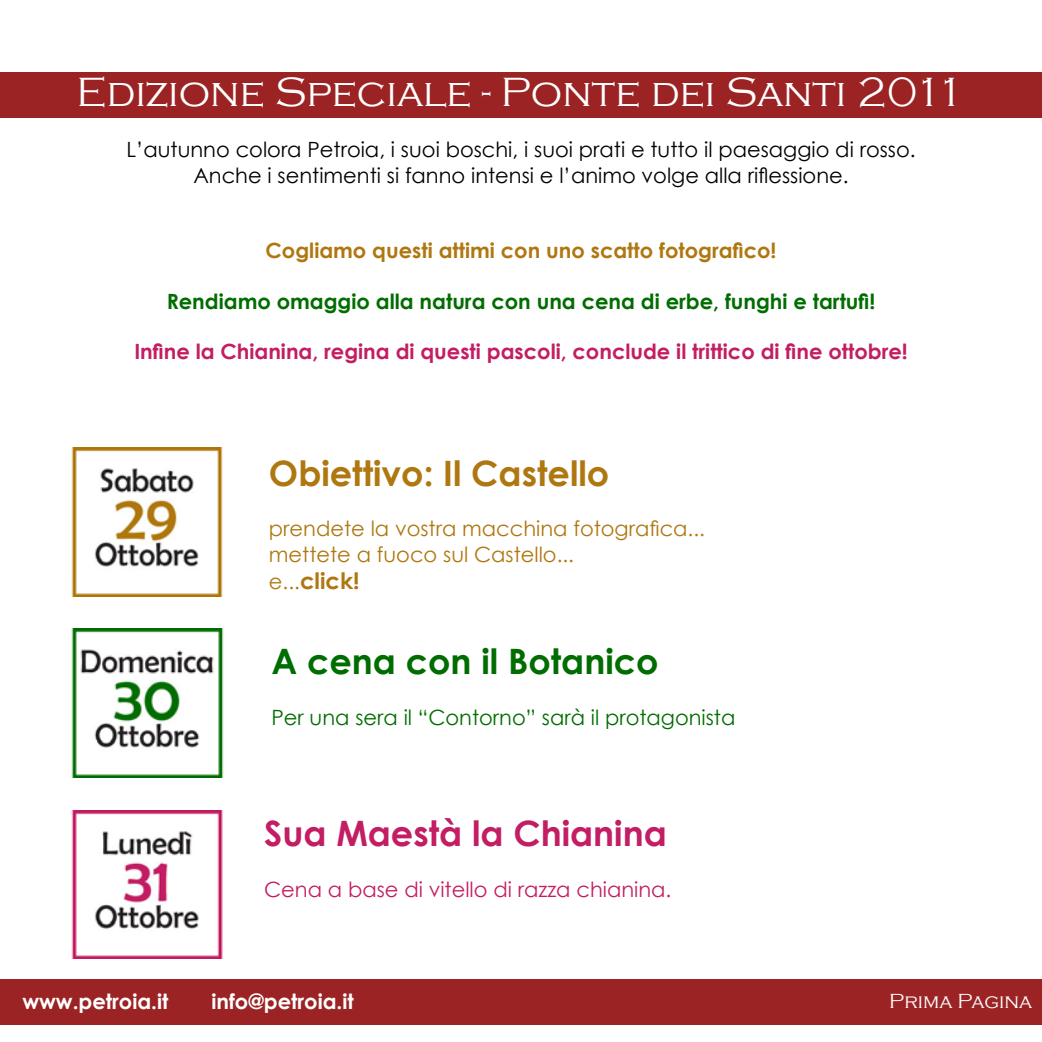
<style>
.page{position:relative;width:1042px;height:1042px;background:#fff}
.page>*{position:absolute;margin:0;border:0;box-sizing:border-box;transform-origin:0 0}
.t1{font:300 42px "Copperplate Gothic";color:#fff}
.t2{font:700 35px "Century Gothic";color:#af770f}
.t3{font:700 35px "Century Gothic";color:#c31d63}
.t4{font:700 35px "Century Gothic";color:#006d00}
.t5{font:700 22.75px "Century Gothic";color:#af770f}
.t6{font:21px/25.2px "Century Gothic";color:#000;text-align:center}
.t7{font:700 21px "Century Gothic";color:#c31d63}
.t8{font:21px/25.2px "Century Gothic";color:#af770f}
.t9{font:700 21px "Century Gothic";color:#006d00}
.t10{font:700 21px "Century Gothic";color:#af770f}
.t11{font:21px "Century Gothic";color:#006d00}
.t12{font:21px "Century Gothic";color:#c31d63}
.t13{font:700 21px "Century Gothic";color:#fff}
.t14{font:300 21px "Copperplate Gothic";color:#fff}
.s1{font-weight:400;font-size:21px}
</style>
<div class="page">
<div style="left:0;top:979px;width:1042px;height:45px;background:#9b2324"></div>
<div style="left:0;top:72px;width:1042px;height:45px;background:#9b2324"></div>
<img style="left:71px;top:447px;width:152px;height:149px">
<img style="left:71px;top:628px;width:153px;height:149px">
<img style="left:71px;top:810px;width:152px;height:149px">
<h1 class="t1" style="left:76px;top:69px;width:890px">Edizione Speciale - Ponte dei Santi 2011</h1>
<p class="t6" style="left:126px;top:137px;width:791px">L’autunno colora Petroia, i suoi boschi, i suoi prati e tutto il paesaggio di rosso.<br>Anche i sentimenti si fanno intensi e l’animo volge alla riflessione.</p>
<p class="t10" style="left:266px;top:235px;width:512px">Cogliamo questi attimi con uno scatto fotografico!</p>
<p class="t9" style="left:167px;top:285px;width:710px">Rendiamo omaggio alla natura con una cena di erbe, funghi e tartufi!</p>
<p class="t7" style="left:134px;top:335px;width:775px">Infine la Chianina, regina di questi pascoli, conclude il trittico di fine ottobre!</p>
<h2 class="t2" style="left:269px;top:447px;width:342px">Obiettivo: Il Castello</h2>
<p class="t8" style="left:269px;top:516px;width:438px">prendete la vostra macchina fotografica... mettete a fuoco sul Castello...</p>
<p class="t5" style="left:269px;top:563px;width:92px"><span class="s1">e...</span>click!</p>
<h2 class="t4" style="left:271px;top:635px;width:389px">A cena con il Botanico</h2>
<p class="t11" style="left:271px;top:702px;width:465px">Per una sera il “Contorno” sarà il protagonista</p>
<h2 class="t3" style="left:264px;top:807px;width:404px">Sua Maestà la Chianina</h2>
<p class="t12" style="left:264px;top:874px;width:409px">Cena a base di vitello di razza chianina.</p>
<p class="t13" style="left:22px;top:986px;width:148px">www.petroia.it</p>
<p class="t13" style="left:211px;top:986px;width:144px">info@petroia.it</p>
<p class="t14" style="left:889px;top:990px;width:144px">Prima Pagina</p>
</div>
